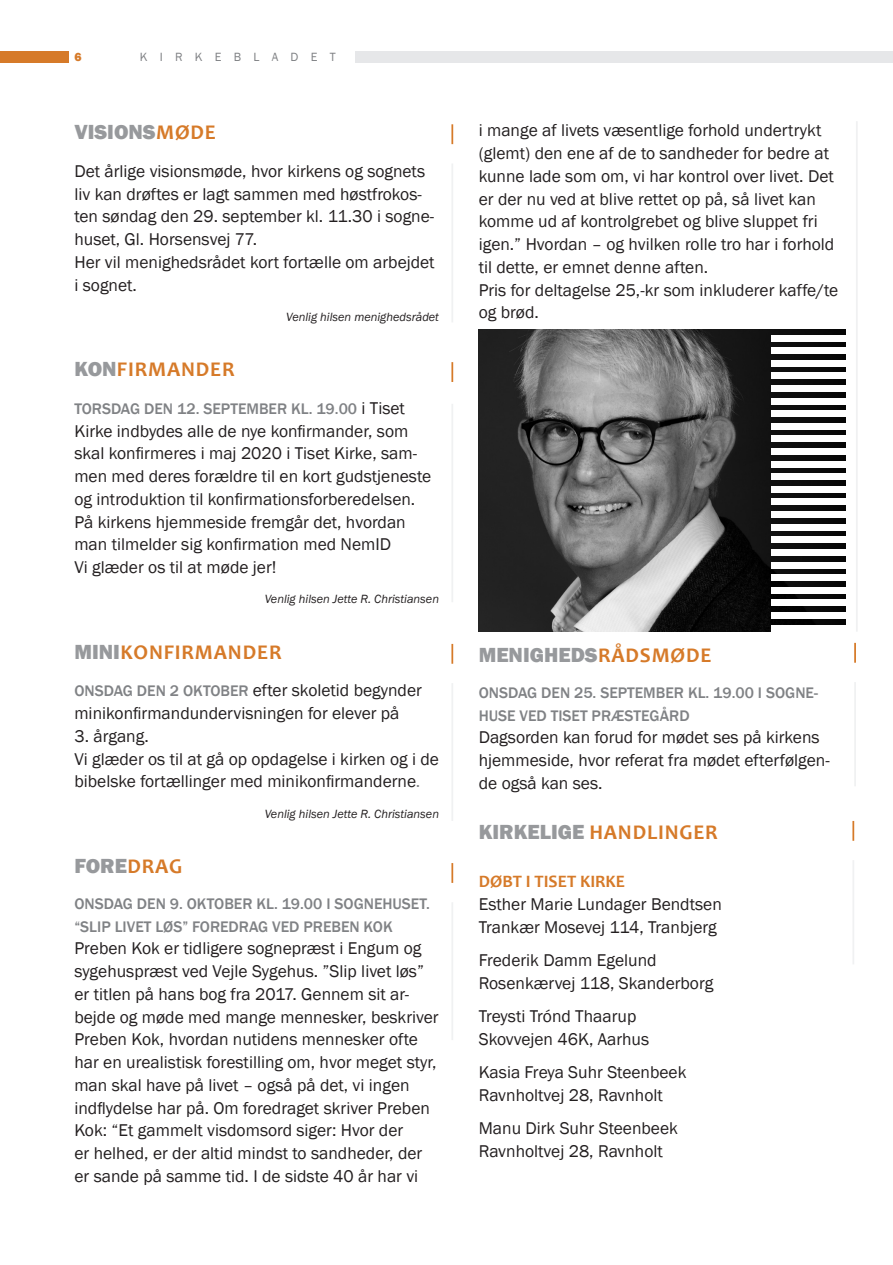
<style>
.page{position:relative;width:893px;height:1265px;background:#fff}
.page>*{position:absolute;margin:0;border:0;box-sizing:border-box;transform-origin:0 0}
.mellem{font:800 21px "Franklin Gothic";color:#97999c}
.mellem-2{font:700 21px "Candara";letter-spacing:.04em;color:#d67a29}
.brødtekst{font:700 21px "Candara";letter-spacing:.04em;color:#d67a29}
.brødtekst-2{font:17.5px/22.8px "Franklin Gothic";color:#231f20}
.brødtekst-3{font:700 17.5px "Candara";color:#d67a29}
.brødtekst-4{font:500 15.75px/22.8px "Franklin Gothic";color:#808285}
.skribent{font:italic 12.25px "Franklin Gothic";color:#231f20}
.t1{font:12.25px "Franklin Gothic";letter-spacing:1em;color:#808285}
.t2{font:800 12.25px "Franklin Gothic";color:#d67a29}
.s1{font-family:"Candara";font-weight:700;color:#d67a29}
.s2{font-family:"Franklin Gothic";font-weight:800;color:#97999c}
.s3{font-weight:400;font-size:17.5px;color:#231f20}
.s4{font-weight:500;font-size:15.75px;color:#808285}
</style>
<div class="page">
<div style="left:355px;top:51px;width:538px;height:11px;background:#e6e7e9"></div>
<div style="left:0;top:51px;width:69px;height:11px;background:#d67a29"></div>
<hr style="left:451px;top:124px;width:2px;height:20px;background:#d67a29">
<hr style="left:451px;top:362px;width:2px;height:20px;background:#d67a29">
<hr style="left:451px;top:644px;width:2px;height:20px;background:#d67a29">
<hr style="left:451px;top:863px;width:2px;height:20px;background:#d67a29">
<hr style="left:854px;top:643px;width:2px;height:20px;background:#d67a29">
<hr style="left:852px;top:821px;width:2px;height:20px;background:#d67a29">
<hr style="left:451px;top:163px;width:2px;height:159px;background:#f0f1f2">
<hr style="left:451px;top:404px;width:2px;height:198px;background:#f0f1f2">
<hr style="left:451px;top:683px;width:2px;height:138px;background:#f0f1f2">
<hr style="left:451px;top:902px;width:2px;height:138px;background:#f0f1f2">
<hr style="left:856px;top:121px;width:2px;height:511px;background:#f0f1f2">
<hr style="left:854px;top:682px;width:2px;height:104px;background:#f0f1f2">
<hr style="left:852px;top:860px;width:2px;height:104px;background:#f0f1f2">
<img style="left:479px;top:330px;width:366px;height:302px">
<div style="left:771px;top:625px;width:75px;height:6px;background:#fff"></div>
<div style="left:771px;top:612px;width:75px;height:7px;background:#fff"></div>
<div style="left:771px;top:599px;width:75px;height:7px;background:#fff"></div>
<div style="left:771px;top:587px;width:75px;height:7px;background:#fff"></div>
<div style="left:771px;top:574px;width:75px;height:7px;background:#fff"></div>
<div style="left:771px;top:562px;width:75px;height:6px;background:#fff"></div>
<div style="left:771px;top:549px;width:75px;height:7px;background:#fff"></div>
<div style="left:771px;top:536px;width:75px;height:7px;background:#fff"></div>
<div style="left:771px;top:524px;width:75px;height:7px;background:#fff"></div>
<div style="left:771px;top:511px;width:75px;height:7px;background:#fff"></div>
<div style="left:771px;top:499px;width:75px;height:6px;background:#fff"></div>
<div style="left:771px;top:486px;width:75px;height:7px;background:#fff"></div>
<div style="left:771px;top:473px;width:75px;height:7px;background:#fff"></div>
<div style="left:771px;top:461px;width:75px;height:7px;background:#fff"></div>
<div style="left:771px;top:448px;width:75px;height:7px;background:#fff"></div>
<div style="left:771px;top:436px;width:75px;height:6px;background:#fff"></div>
<div style="left:771px;top:423px;width:75px;height:7px;background:#fff"></div>
<div style="left:771px;top:410px;width:75px;height:7px;background:#fff"></div>
<div style="left:771px;top:398px;width:75px;height:6px;background:#fff"></div>
<div style="left:771px;top:385px;width:75px;height:7px;background:#fff"></div>
<div style="left:771px;top:372px;width:75px;height:7px;background:#fff"></div>
<div style="left:771px;top:360px;width:75px;height:7px;background:#fff"></div>
<div style="left:771px;top:347px;width:75px;height:7px;background:#fff"></div>
<div style="left:771px;top:335px;width:75px;height:6px;background:#fff"></div>
<p class="t2" style="left:74px;top:49px;width:9px">6</p>
<p class="t1" style="left:140px;top:49px;width:197px">KIRKEBLADET</p>
<p class="mellem" style="left:74px;top:119px;width:143px">VISIONS<span class="s1">MØDE</span></p>
<p class="brødtekst-2" style="left:74px;top:160px;width:361px">Det årlige visionsmøde, hvor kirkens og sognets liv kan drøftes er lagt sammen med høstfrokos&shy;ten søndag den 29. september kl. 11.30 i sogne&shy;huset, Gl. Horsensvej 77.</p>
<p class="brødtekst-2" style="left:74px;top:251px;width:362px">Her vil menighedsrådet kort fortælle om arbejdet i sognet.</p>
<p class="skribent" style="left:286px;top:309px;width:154px">Venlig hilsen menighedsrådet</p>
<p class="mellem-2" style="left:74px;top:356px;width:162px"><span class="s2">KON</span>FIRMANDER</p>
<p class="brødtekst-4" style="left:74px;top:397px;width:332px">TORSDAG DEN 12. SEPTEMBER KL. 19.00 <span class="s3">i Tiset</span></p>
<p class="brødtekst-2" style="left:74px;top:420px;width:358px">Kirke indbydes alle de nye konfirmander, som skal konfirmeres i maj 2020 i Tiset Kirke, sam&shy;men med deres forældre til en kort gudstjeneste og introduktion til konfirmationsforberedelsen.</p>
<p class="brødtekst-2" style="left:74px;top:511px;width:333px">På kirkens hjemmeside fremgår det, hvordan man tilmelder sig konfirmation med NemID</p>
<p class="brødtekst-2" style="left:74px;top:556px;width:204px">Vi glæder os til at møde jer!</p>
<p class="skribent" style="left:265px;top:592px;width:176px">Venlig hilsen Jette R. Christiansen</p>
<p class="mellem-2" style="left:74px;top:639px;width:209px"><span class="s2">MINI</span>KONFIRMANDER</p>
<p class="brødtekst-2" style="left:74px;top:679px;width:349px"><span class="s4">ONSDAG DEN 2 OKTOBER</span> efter skoletid begynder minikonfirmandundervisningen for elever på</p>
<p class="brødtekst-2" style="left:74px;top:725px;width:76px">3. årgang.</p>
<p class="brødtekst-2" style="left:74px;top:748px;width:366px">Vi glæder os til at gå op opdagelse i kirken og i de bibelske fortællinger med minikonfirmanderne<span class="s4">.</span></p>
<p class="skribent" style="left:265px;top:806px;width:176px">Venlig hilsen Jette R. Christiansen</p>
<p class="mellem" style="left:74px;top:852px;width:109px">FORE<span class="s1">DRAG</span></p>
<p class="brødtekst-4" style="left:74px;top:892px;width:357px">ONSDAG DEN 9. OKTOBER KL. 19.00 I SOGNEHUSET. “SLIP LIVET LØS” FOREDRAG VED PREBEN KOK</p>
<p class="brødtekst-2" style="left:74px;top:937px;width:366px">Preben Kok er tidligere sognepræst i Engum og sygehuspræst ved Vejle Sygehus. ”Slip livet løs” er titlen på hans bog fra 2017. Gennem sit ar&shy;bejde og møde med mange mennesker, beskriver Preben Kok, hvordan nutidens mennesker ofte har en urealistisk forestilling om, hvor meget styr, man skal have på livet – også på det, vi ingen indflydelse har på. Om foredraget skriver Preben Kok: “Et gammelt visdomsord siger: Hvor der<br>er helhed, er der altid mindst to sandheder, der er sande på samme tid. I de sidste 40 år har vi</p>
<p class="brødtekst-2" style="left:479px;top:119px;width:357px">i mange af livets væsentlige forhold undertrykt (glemt) den ene af de to sandheder for bedre at kunne lade som om, vi har kontrol over livet. Det er der nu ved at blive rettet op på, så livet kan komme ud af kontrolgrebet og blive sluppet fri igen.” Hvordan – og hvilken rolle tro har i forhold til dette, er emnet denne aften.</p>
<p class="brødtekst-2" style="left:479px;top:279px;width:361px">Pris for deltagelse 25,-kr som inkluderer kaffe/te og brød.</p>
<p class="mellem" style="left:479px;top:641px;width:234px">MENIGHEDS<span class="s1">RÅDSMØDE</span></p>
<p class="brødtekst-4" style="left:479px;top:681px;width:341px">ONSDAG DEN 25. SEPTEMBER KL. 19.00 I SOGNE-<br>HUSE VED TISET PRÆSTEGÅRD</p>
<p class="brødtekst-2" style="left:479px;top:727px;width:352px">Dagsorden kan forud for mødet ses på kirkens hjemmeside, hvor referat fra mødet efterfølgen&shy;de også kan ses.</p>
<p class="brødtekst" style="left:479px;top:819px;width:241px"><span class="s2">KIRKELIGE</span> HANDLINGER</p>
<p class="brødtekst-3" style="left:479px;top:871px;width:148px">DØBT I TISET KIRKE</p>
<p class="brødtekst-2" style="left:479px;top:893px;width:245px">Esther Marie Lundager Bendtsen</p>
<p class="brødtekst-2" style="left:479px;top:916px;width:240px">Trankær Mosevej 114, Tranbjerg</p>
<p class="brødtekst-2" style="left:479px;top:949px;width:179px">Frederik Damm Egelund</p>
<p class="brødtekst-2" style="left:479px;top:972px;width:236px">Rosenkærvej 118, Skanderborg</p>
<p class="brødtekst-2" style="left:479px;top:1005px;width:159px">Treysti Trónd Thaarup</p>
<p class="brødtekst-2" style="left:479px;top:1028px;width:172px">Skovvejen 46K, Aarhus</p>
<p class="brødtekst-2" style="left:479px;top:1061px;width:209px">Kasia Freya Suhr Steenbeek</p>
<p class="brødtekst-2" style="left:479px;top:1084px;width:186px">Ravnholtvej 28, Ravnholt</p>
<p class="brødtekst-2" style="left:479px;top:1117px;width:201px">Manu Dirk Suhr Steenbeek</p>
<p class="brødtekst-2" style="left:479px;top:1140px;width:186px">Ravnholtvej 28, Ravnholt</p>
</div>
